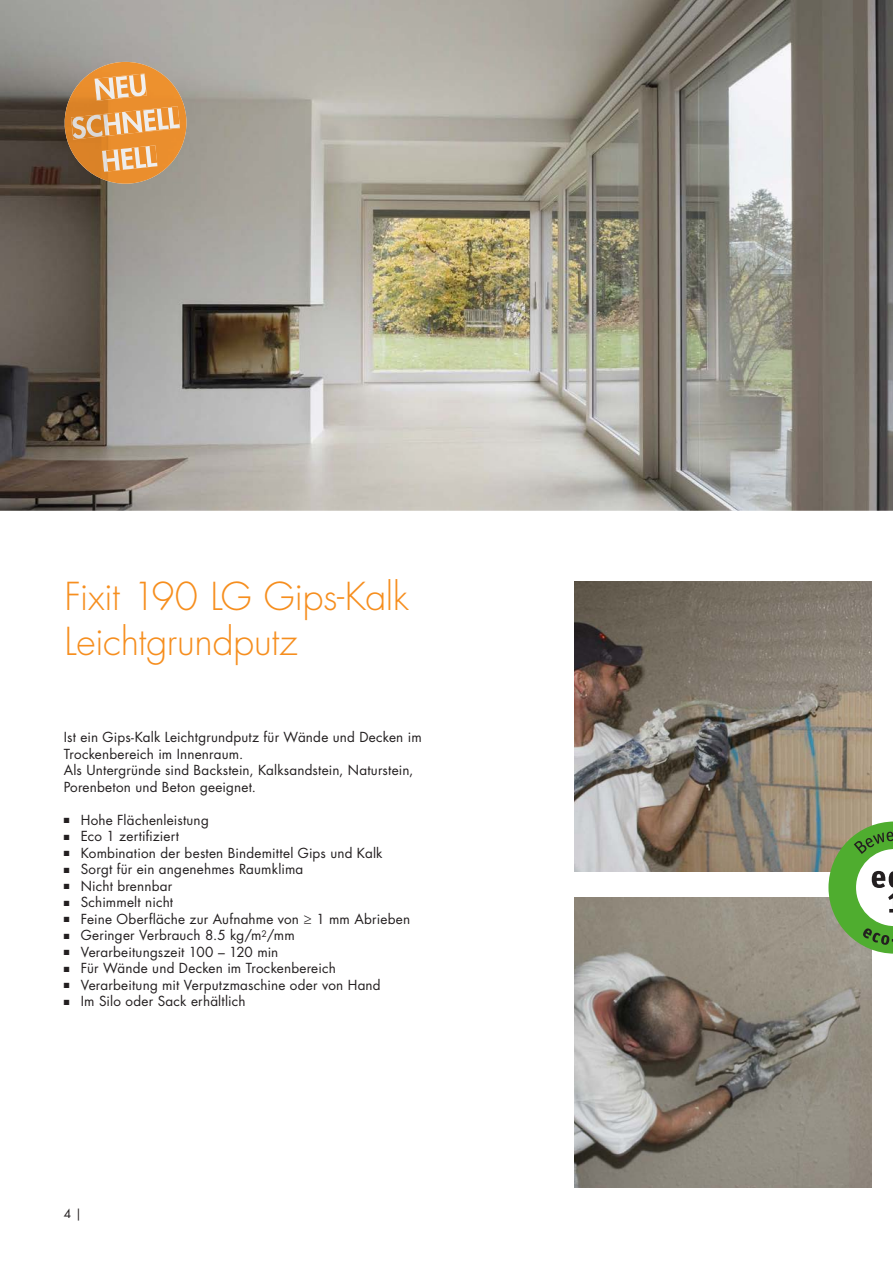
<style>
.page{position:relative;width:893px;height:1263px;background:#fff}
.page>*{position:absolute;margin:0;border:0;box-sizing:border-box;transform-origin:0 0}
.t1{font:300 37.5px/45px "Futura Std";letter-spacing:-.015em;color:#f68e1e}
.t2{font:13.5px/16.5px "Futura Std";letter-spacing:.015em;color:#231f20}
.t3{font:12px "Futura Std";color:#231f20}
</style>
<div class="page">
<img style="left:574px;top:582px;width:297px;height:290px">
<img style="left:574px;top:898px;width:297px;height:290px">
<img style="left:0;top:0;width:893px;height:511px">
<svg style="left:828px;top:821px;width:65px;height:133px"></svg>
<img style="left:61px;top:62px;width:129px;height:122px">
<img style="left:95px;top:73px;width:52px;height:28px">
<img style="left:71px;top:106px;width:109px;height:33px">
<img style="left:102px;top:145px;width:55px;height:27px">
<h1 class="t1" style="left:65px;top:575px;width:346px">Fixit 190 LG Gips-Kalk<br>Leichtgrundputz</h1>
<p class="t2" style="left:64px;top:729px;width:359px">Ist ein Gips-Kalk Leichtgrundputz für Wände und Decken im Trockenbereich im Innenraum.<br>Als Untergründe sind Backstein, Kalksandstein, Naturstein, Porenbeton und Beton geeignet.</p>
<p class="t2" style="left:81px;top:811px;width:331px">Hohe Flächenleistung<br>Eco 1 zertifiziert<br>Kombination der besten Bindemittel Gips und Kalk<br>Sorgt für ein angenehmes Raumklima<br>Nicht brennbar<br>Schimmelt nicht<br>Feine Oberfläche zur Aufnahme von ≥ 1 mm Abrieben<br>Geringer Verbrauch 8.5 kg/m<sup>2</sup>/mm<br>Verarbeitungszeit 100 – 120 min<br>Für Wände und Decken im Trockenbereich<br>Verarbeitung mit Verputzmaschine oder von Hand<br>Im Silo oder Sack erhältlich</p>
<p class="t3" style="left:64px;top:1205px;width:20px">4 |</p>
</div>
